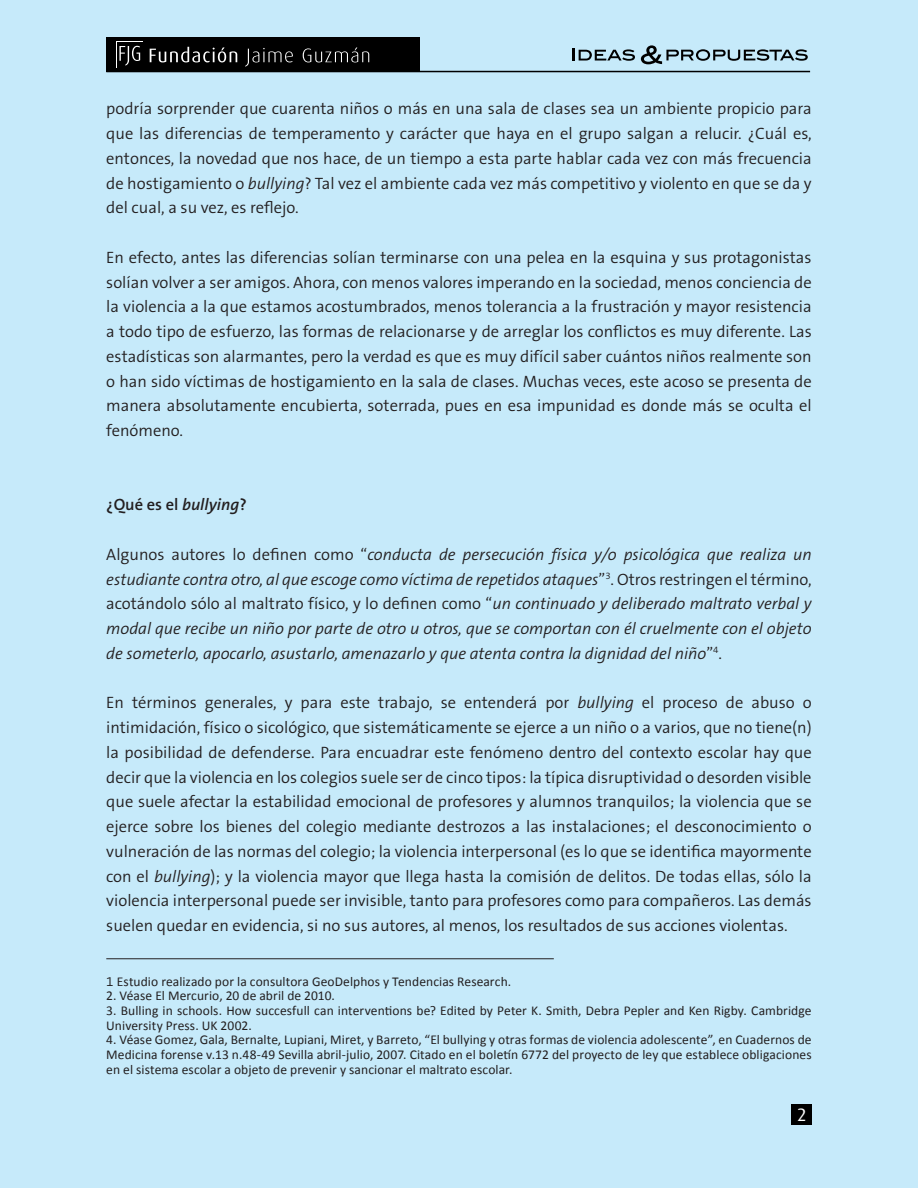
<style>
.page{position:relative;width:918px;height:1188px;background:#fff}
.page>*{position:absolute;margin:0;border:0;box-sizing:border-box;transform-origin:0 0}
.t1{font:18px "Dax";color:#fff}
.t2{font:300 16.5px/24.8px "The Sans B4";color:#231f20;text-align:justify}
.t3{font:italic 300 16.5px/24.8px "The Sans B4";color:#231f20;text-align:justify}
.t4{font:600 16.5px "The Sans B6";color:#231f20}
.t5{font:13.5px/14.7px "Calibri";letter-spacing:.005em;color:#231f20}
.s1{font-style:italic}
.s2{font-style:normal}
.s3{font-family:"The Sans B4";font-weight:300}
</style>
<div class="page">
<div style="left:1px;top:0;width:917px;height:1188px;background:#c6eafa"></div>
<div style="left:792px;top:1104px;width:20px;height:20px;background:#000"></div>
<svg style="left:573px;top:48px;width:62px;height:13px"></svg>
<svg style="left:641px;top:45px;width:167px;height:19px"></svg>
<hr style="left:106px;top:71px;width:704px;height:1px;background:#000">
<div style="left:106px;top:37px;width:313px;height:35px;background:#000"></div>
<svg style="left:116px;top:41px;width:27px;height:27px"></svg>
<div style="left:117px;top:42px;width:26px;height:25px;background:#000"></div>
<svg style="left:119px;top:46px;width:21px;height:20px"></svg>
<svg style="left:150px;top:47px;width:219px;height:20px"></svg>
<hr style="left:106px;top:958px;width:448px;height:1px;background:#231f20">
<p class="t2" style="left:106px;top:97px;width:707px">podría sorprender que cuarenta niños o más en una sala de clases sea un ambiente propicio para que las diferencias de temperamento y carácter que haya en el grupo salgan a relucir. ¿Cuál es, entonces, la novedad que nos hace, de un tiempo a esta parte hablar cada vez con más frecuencia de hostigamiento o <span class="s1">bullying</span>? Tal vez el ambiente cada vez más competitivo y violento en que se da y del cual, a su vez, es reflejo.</p>
<p class="t2" style="left:106px;top:246px;width:707px">En efecto, antes las diferencias solían terminarse con una pelea en la esquina y sus protagonistas solían volver a ser amigos. Ahora, con menos valores imperando en la sociedad, menos conciencia de la violencia a la que estamos acostumbrados, menos tolerancia a la frustración y mayor resistencia a todo tipo de esfuerzo, las formas de relacionarse y de arreglar los conflictos es muy diferente. Las estadísticas son alarmantes, pero la verdad es que es muy difícil saber cuántos niños realmente son o han sido víctimas de hostigamiento en la sala de clases. Muchas veces, este acoso se presenta de manera absolutamente encubierta, soterrada, pues en esa impunidad es donde más se oculta el fenómeno.</p>
<p class="t4" style="left:106px;top:496px;width:142px">¿Qué es el <span class="s1">bullying</span>?</p>
<p class="t3" style="left:106px;top:543px;width:707px"><span class="s2">Algunos autores lo definen como “</span>conducta de persecución física y/o psicológica que realiza un estudiante contra otro, al que escoge como víctima de repetidos ataques<span class="s2">”</span><sup>3</sup><span class="s2">. Otros restringen el término, acotándolo sólo al maltrato físico, y lo definen como “</span>un continuado y deliberado maltrato verbal y modal que recibe un niño por parte de otro u otros, que se comportan con él cruelmente con el objeto de someterlo, apocarlo, asustarlo, amenazarlo y que atenta contra la dignidad del niño<span class="s2">”</span><sup>4</sup><span class="s2">.</span></p>
<p class="t2" style="left:106px;top:691px;width:707px">En términos generales, y para este trabajo, se entenderá por <span class="s1">bullying</span> el proceso de abuso o intimidación, físico o sicológico, que sistemáticamente se ejerce a un niño o a varios, que no tiene(n) la posibilidad de defenderse. Para encuadrar este fenómeno dentro del contexto escolar hay que decir que la violencia en los colegios suele ser de cinco tipos: la típica disruptividad o desorden visible que suele afectar la estabilidad emocional de profesores y alumnos tranquilos; la violencia que se ejerce sobre los bienes del colegio mediante destrozos a las instalaciones; el desconocimiento o vulneración de las normas del colegio; la violencia interpersonal (es lo que se identifica mayormente con el <span class="s1">bullying</span>); y la violencia mayor que llega hasta la comisión de delitos. De todas ellas, sólo la violencia interpersonal puede ser invisible, tanto para profesores como para compañeros. Las demás suelen quedar en evidencia, si no sus autores, al menos, los resultados de sus acciones violentas.</p>
<p class="t5" style="left:106px;top:973px;width:406px"><span class="s3">1</span> Estudio realizado por la consultora GeoDelphos y Tendencias Research.</p>
<p class="t5" style="left:106px;top:988px;width:230px">2. Véase El Mercurio, 20 de abril de 2010.</p>
<p class="t5" style="left:106px;top:1003px;width:707px">3. Bulling in schools. How succesfull can interventions be? Edited by Peter K. Smith, Debra Pepler and Ken Rigby. Cambridge<br>University Press. UK 2002.</p>
<p class="t5" style="left:106px;top:1032px;width:707px;text-align:justify">4. Véase Gomez, Gala, Bernalte, Lupiani, Miret, y Barreto, “El bullying y otras formas de violencia adolescente”, en Cuadernos de Medicina forense v.13 n.48-49 Sevilla abril-julio, 2007. Citado en el boletín 6772 del proyecto de ley que establece obligaciones en el sistema escolar a objeto de prevenir y sancionar el maltrato escolar.</p>
<p class="t1" style="left:797px;top:1104px;width:11px">2</p>
</div>
